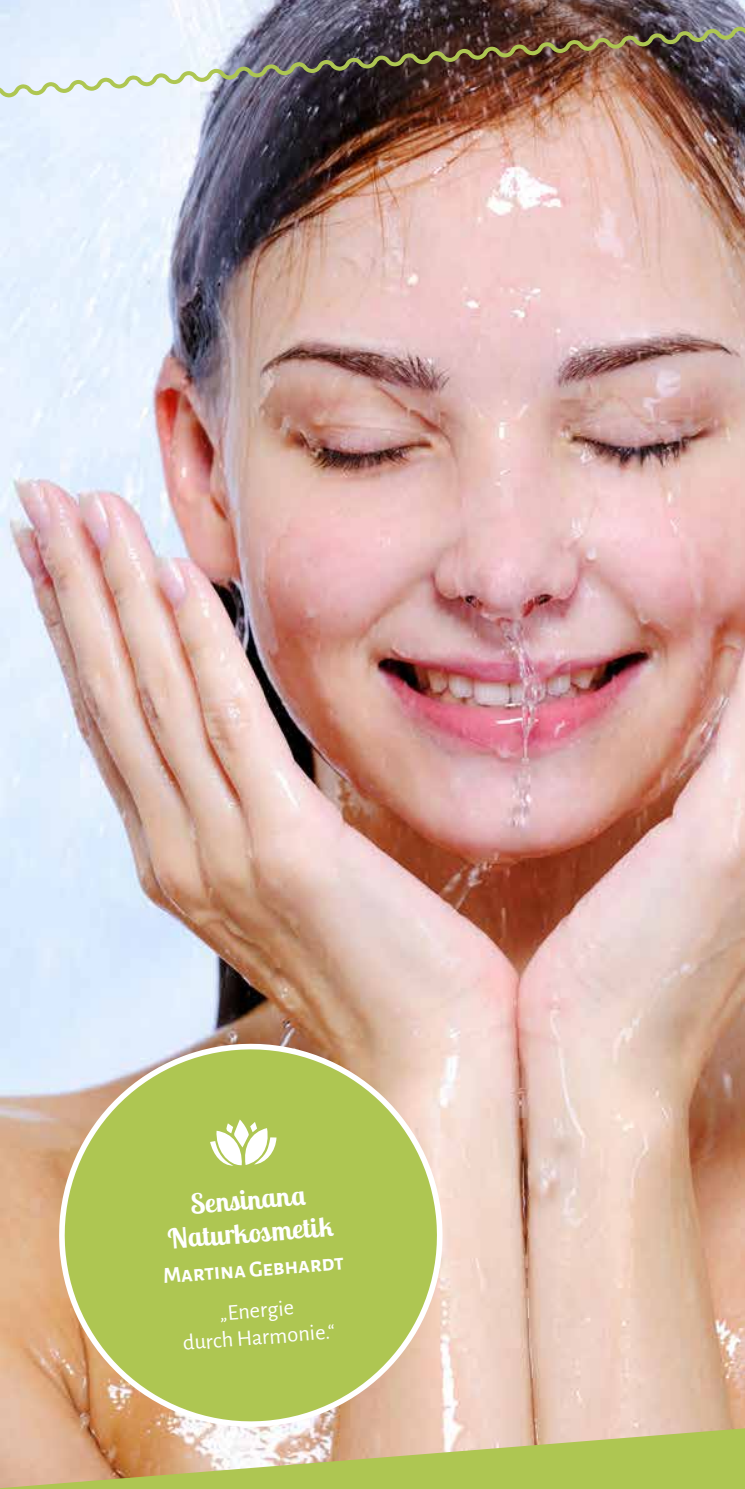
<style>
.page{position:relative;width:745px;height:1489px;background:#fff}
.page>*{position:absolute;margin:0;border:0;box-sizing:border-box;transform-origin:0 0}
.t1{font:700 27.5px/33px "Lobster Two";color:#fff;text-align:center}
.t2{font:22.5px/27px "Alegreya Sans";color:#fff;text-align:center}
.t3{font:700 22.5px "Alegreya Sans SC";color:#fff}
</style>
<div class="page">
<img style="left:0;top:104px;width:744px;height:1324px">
<img style="left:0;top:0;width:744px;height:104px">
<svg style="left:0;top:1428px;width:744px;height:60px;background:#c6c079"></svg>
<svg style="left:54px;top:1038px;width:393px;height:393px;background:#bdc56f"></svg>
<svg style="left:210px;top:1119px;width:66px;height:46px"></svg>
<p class="t1" style="left:163px;top:1189px;width:167px;rotate:-5deg">Sensinana<br>Naturkos metik</p>
<p class="t3" style="left:162px;top:1258px;width:182px;rotate:-4deg">Martina Gebhardt</p>
<p class="t2" style="left:180px;top:1300px;width:154px;rotate:-4deg">„Energie<br>durch Harmonie.“</p>
</div>
